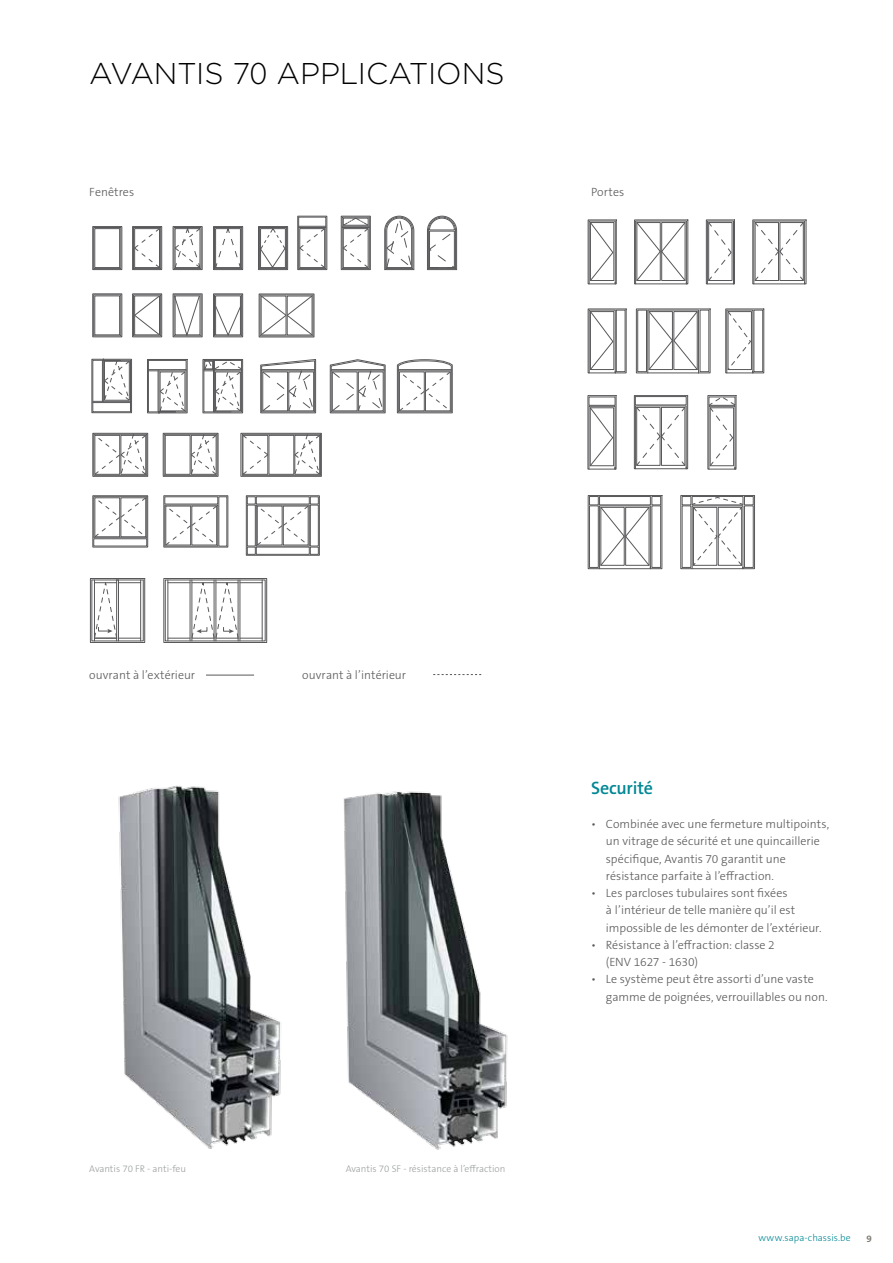
<style>
.page{position:relative;width:893px;height:1263px;background:#fff}
.page>*{position:absolute;margin:0;border:0;box-sizing:border-box;transform-origin:0 0}
.t1{font:300 30px "Gotham";letter-spacing:-.01em;color:#000}
.t2{font:600 18px "The Sans B W6";letter-spacing:-.01em;color:#008894}
.t3{font:300 12px/17.2px "The Sans B W3";color:#58585a}
.t4{font:300 9.75px "The Sans B W3";color:#9c9e9f}
.t5{font:300 9.75px "The Sans B W3";letter-spacing:.005em;color:#008894}
.t6{font:700 9.75px "The Sans B W7";color:#7e7b72}
</style>
<div class="page">
<img style="left:118px;top:785px;width:163px;height:364px">
<img style="left:343px;top:791px;width:165px;height:359px">
<svg style="left:163px;top:578px;width:104px;height:65px"></svg>
<div style="left:165px;top:580px;width:100px;height:61px;border:1px solid #58585a"></div>
<svg style="left:132px;top:226px;width:30px;height:44px"></svg>
<svg style="left:92px;top:226px;width:30px;height:44px"></svg>
<svg style="left:173px;top:226px;width:30px;height:44px"></svg>
<svg style="left:213px;top:226px;width:30px;height:44px"></svg>
<svg style="left:258px;top:226px;width:30px;height:44px"></svg>
<svg style="left:297px;top:216px;width:30px;height:54px"></svg>
<svg style="left:341px;top:216px;width:30px;height:54px"></svg>
<svg style="left:384px;top:216px;width:30px;height:54px"></svg>
<svg style="left:427px;top:216px;width:30px;height:54px"></svg>
<svg style="left:132px;top:293px;width:30px;height:44px"></svg>
<svg style="left:92px;top:293px;width:30px;height:44px"></svg>
<svg style="left:173px;top:293px;width:30px;height:44px"></svg>
<svg style="left:213px;top:293px;width:30px;height:44px"></svg>
<svg style="left:202px;top:359px;width:41px;height:54px"></svg>
<svg style="left:147px;top:359px;width:41px;height:55px"></svg>
<hr style="left:148px;top:371px;width:38px;height:1px;background:#58585a">
<hr style="left:148px;top:369px;width:38px;height:1px;background:#58585a">
<svg style="left:91px;top:359px;width:41px;height:54px"></svg>
<hr style="left:93px;top:401px;width:37px;height:1px;background:#58585a">
<hr style="left:93px;top:402px;width:37px;height:1px;background:#58585a">
<svg style="left:92px;top:433px;width:56px;height:44px"></svg>
<svg style="left:92px;top:495px;width:56px;height:52px"></svg>
<svg style="left:163px;top:495px;width:65px;height:52px"></svg>
<svg style="left:246px;top:495px;width:74px;height:61px"></svg>
<svg style="left:260px;top:359px;width:56px;height:54px"></svg>
<svg style="left:330px;top:359px;width:56px;height:54px"></svg>
<svg style="left:397px;top:359px;width:56px;height:54px"></svg>
<svg style="left:163px;top:433px;width:56px;height:44px"></svg>
<svg style="left:259px;top:293px;width:55px;height:44px"></svg>
<svg style="left:240px;top:433px;width:82px;height:44px"></svg>
<svg style="left:588px;top:308px;width:39px;height:65px"></svg>
<svg style="left:725px;top:308px;width:39px;height:65px"></svg>
<svg style="left:588px;top:219px;width:29px;height:65px"></svg>
<svg style="left:634px;top:219px;width:54px;height:65px"></svg>
<svg style="left:636px;top:308px;width:75px;height:65px"></svg>
<svg style="left:706px;top:219px;width:29px;height:65px"></svg>
<svg style="left:587px;top:395px;width:29px;height:75px"></svg>
<svg style="left:752px;top:219px;width:54px;height:65px"></svg>
<svg style="left:634px;top:395px;width:54px;height:74px"></svg>
<svg style="left:680px;top:495px;width:75px;height:74px"></svg>
<svg style="left:588px;top:495px;width:74px;height:74px"></svg>
<div style="left:599px;top:496px;width:52px;height:9px;border:1px solid #58585a"></div>
<div style="left:589px;top:496px;width:9px;height:9px;border:1px solid #58585a"></div>
<div style="left:652px;top:496px;width:9px;height:9px;border:1px solid #58585a"></div>
<svg style="left:90px;top:578px;width:55px;height:65px"></svg>
<svg style="left:707px;top:395px;width:29px;height:75px"></svg>
<hr style="left:206px;top:675px;width:48px;height:1px;background:#58585a">
<svg style="left:433px;top:674px;width:48px;height:1px"></svg>
<h1 class="t1" style="left:89px;top:54px;width:417px">AVANTIS 70 APPLICATIONS</h1>
<p class="t3" style="left:89px;top:183px;width:46px">Fenêtres</p>
<p class="t3" style="left:591px;top:183px;width:35px">Portes</p>
<p class="t3" style="left:89px;top:666px;width:107px">ouvrant à l’extérieur</p>
<p class="t3" style="left:302px;top:666px;width:105px">ouvrant à l’intérieur</p>
<p class="t4" style="left:89px;top:1163px;width:98px">Avantis 70 FR - anti-feu</p>
<p class="t4" style="left:346px;top:1163px;width:161px">Avantis 70 SF - résistance à l’effraction</p>
<h2 class="t2" style="left:591px;top:776px;width:64px">Securité</h2>
<p class="t3" style="left:606px;top:815px;width:225px;text-indent:-15px">• Combinée avec une fermeture multipoints, un vitrage de sécurité et une quincaillerie spécifique, Avantis 70 garantit une résistance parfaite à l’effraction.</p>
<p class="t3" style="left:606px;top:884px;width:217px;text-indent:-15px">• Les parcloses tubulaires sont fixées<br>à l’intérieur de telle manière qu’il est impossible de les démonter de l’extérieur.</p>
<p class="t3" style="left:606px;top:936px;width:170px;text-indent:-15px">• Résistance à l’effraction: classe 2 (ENV 1627 - 1630)</p>
<p class="t3" style="left:606px;top:971px;width:223px;text-indent:-15px">• Le système peut être assorti d’une vaste gamme de poignées, verrouillables ou non.</p>
<p class="t5" style="left:758px;top:1232px;width:94px">www.sapa-chassis.be</p>
<p class="t6" style="left:866px;top:1232px;width:7px">9</p>
</div>
